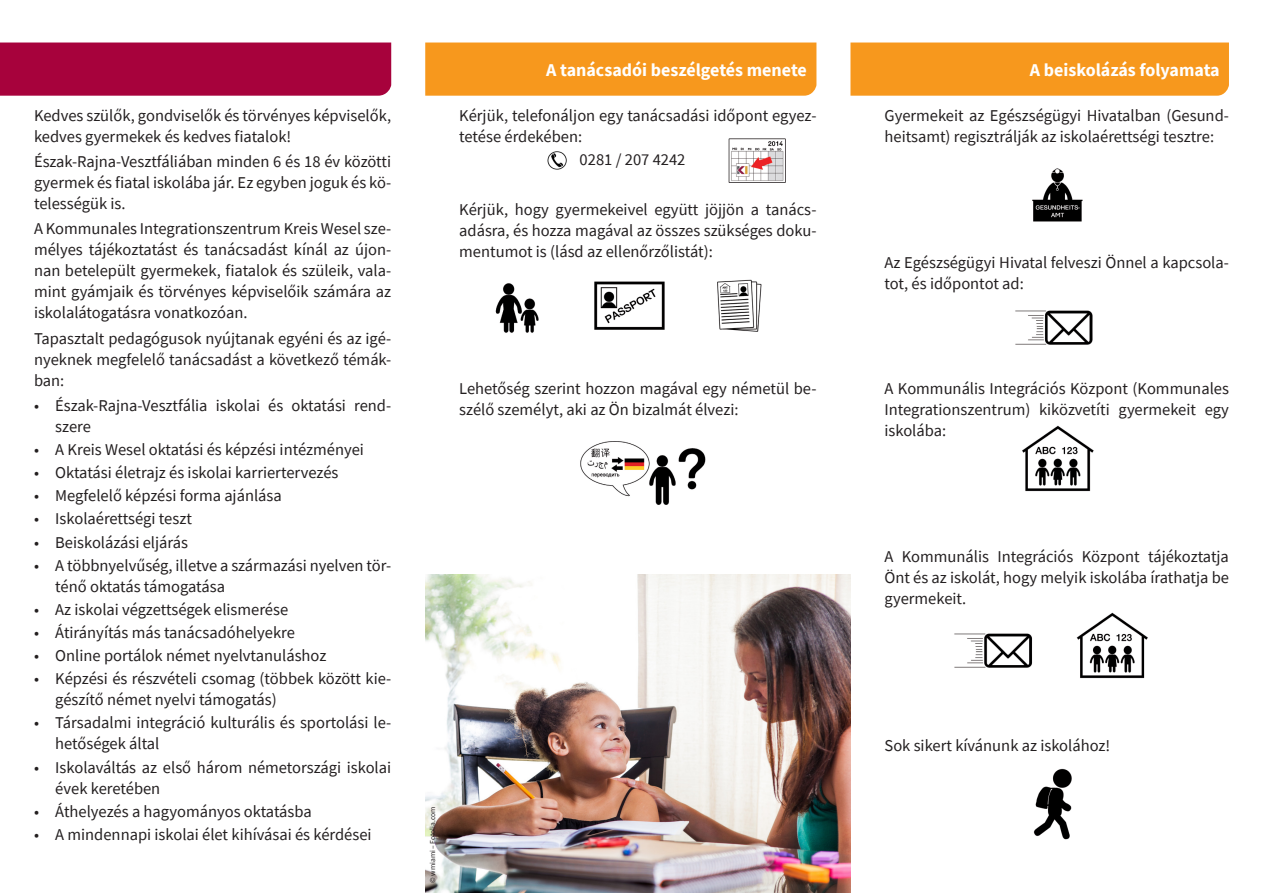
<style>
.page{position:relative;width:1263px;height:893px;background:#fff}
.page>*{position:absolute;margin:0;border:0;box-sizing:border-box;transform-origin:0 0}
.t1{font:700 18px "Source Sans Pro";color:#fff}
.t2{font:16.5px/21px "Source Sans Pro";color:#231f20}
.t3{font:7.5px "Source Sans Pro";color:#231f20}
</style>
<div class="page">
<img style="left:1033px;top:768px;width:39px;height:72px">
<img style="left:1015px;top:310px;width:78px;height:35px">
<img style="left:1022px;top:425px;width:72px;height:67px">
<img style="left:954px;top:633px;width:78px;height:35px">
<img style="left:1076px;top:612px;width:72px;height:67px">
<div style="left:425px;top:43px;width:391px;height:53px;background:#f7981d"></div>
<div style="left:850px;top:43px;width:379px;height:53px;background:#f7981d"></div>
<div style="left:0;top:43px;width:391px;height:53px;background:#a7023c"></div>
<img style="left:547px;top:151px;width:20px;height:19px">
<img style="left:495px;top:283px;width:44px;height:50px">
<img style="left:594px;top:281px;width:71px;height:49px">
<img style="left:1032px;top:168px;width:51px;height:54px">
<img style="left:728px;top:138px;width:58px;height:45px">
<img style="left:580px;top:441px;width:126px;height:64px">
<img style="left:717px;top:279px;width:45px;height:53px">
<img style="left:425px;top:574px;width:425px;height:319px">
<p class="t2" style="left:34px;top:105px;width:359px">Kedves szülők, gondviselők és törvényes képviselők, kedves gyermekek és kedves fiatalok!</p>
<p class="t2" style="left:34px;top:151px;width:359px;text-align:justify">Észak-Rajna-Vesztfáliában minden 6 és 18 év közötti gyermek és fiatal iskolába jár. Ez egyben joguk és kö&shy;telességük is.</p>
<p class="t2" style="left:34px;top:218px;width:359px;text-align:justify">A Kommunales Integrationszentrum Kreis Wesel sze&shy;mélyes tájékoztatást és tanácsadást kínál az újon&shy;nan betelepült gyermekek, fiatalok és szüleik, vala&shy;mint gyámjaik és törvényes képviselőik számára az iskolalátogatásra vonatkozóan.</p>
<p class="t2" style="left:34px;top:327px;width:359px;text-align:justify">Tapasztalt pedagógusok nyújtanak egyéni és az igé&shy;nyeknek megfelelő tanácsadást a következő témák&shy;ban:</p>
<p class="t2" style="left:55px;top:395px;width:337px;text-indent:-21px">• Észak-Rajna-Vesztfália iskolai és oktatási rend&shy;szere</p>
<p class="t2" style="left:34px;top:439px;width:331px">• A Kreis Wesel oktatási és képzési intézményei</p>
<p class="t2" style="left:34px;top:462px;width:306px">• Oktatási életrajz és iskolai karriertervezés</p>
<p class="t2" style="left:34px;top:485px;width:249px">• Megfelelő képzési forma ajánlása</p>
<p class="t2" style="left:34px;top:508px;width:159px">• Iskolaérettségi teszt</p>
<p class="t2" style="left:34px;top:531px;width:156px">• Beiskolázási eljárás</p>
<p class="t2" style="left:55px;top:555px;width:337px;text-indent:-21px">• A többnyelvűség, illetve a származási nyelven tör&shy;ténő oktatás támogatása</p>
<p class="t2" style="left:34px;top:599px;width:256px">• Az iskolai végzettségek elismerése</p>
<p class="t2" style="left:34px;top:622px;width:262px">• Átirányítás más tanácsadóhelyekre</p>
<p class="t2" style="left:34px;top:645px;width:294px">• Online portálok német nyelvtanuláshoz</p>
<p class="t2" style="left:55px;top:668px;width:337px;text-indent:-21px">• Képzési és részvételi csomag (többek között kie&shy;gészítő német nyelvi támogatás)</p>
<p class="t2" style="left:55px;top:712px;width:337px;text-indent:-21px">• Társadalmi integráció kulturális és sportolási le&shy;hetőségek által</p>
<p class="t2" style="left:55px;top:756px;width:337px;text-indent:-21px">• Iskolaváltás az első három németországi iskolai évek keretében</p>
<p class="t2" style="left:34px;top:800px;width:279px">• Áthelyezés a hagyományos oktatásba</p>
<p class="t2" style="left:34px;top:824px;width:339px">• A mindennapi iskolai élet kihívásai és kérdései</p>
<p class="t1" style="left:546px;top:58px;width:262px">A tanácsadói beszélgetés menete</p>
<p class="t1" style="left:1030px;top:58px;width:191px">A beiskolázás folyamata</p>
<p class="t2" style="left:459px;top:105px;width:359px">Kérjük, telefonáljon egy tanácsadási időpont egyez&shy;tetése érdekében:</p>
<p class="t2" style="left:580px;top:149px;width:107px">0281 / 207 4242</p>
<p class="t2" style="left:459px;top:199px;width:359px;text-align:justify">Kérjük, hogy gyermekeivel együtt jöjjön a tanács&shy;adásra, és hozza magával az összes szükséges doku&shy;mentumot is (lásd az ellenőrzőlistát):</p>
<p class="t2" style="left:459px;top:378px;width:359px">Lehetőség szerint hozzon magával egy németül be&shy;szélő személyt, aki az Ön bizalmát élvezi:</p>
<p class="t2" style="left:884px;top:105px;width:346px">Gyermekeit az Egészségügyi Hivatalban (Gesund&shy;heitsamt) regisztrálják az iskolaérettségi tesztre:</p>
<p class="t2" style="left:884px;top:252px;width:346px">Az Egészségügyi Hivatal felveszi Önnel a kapcsola&shy;tot, és időpontot ad:</p>
<p class="t2" style="left:884px;top:378px;width:346px;text-align:justify">A Kommunális Integrációs Központ (Kommunales Integrationszentrum) kiközvetíti gyermekeit egy iskolába:</p>
<p class="t2" style="left:884px;top:546px;width:346px;text-align:justify">A Kommunális Integrációs Központ tájékoztatja Önt és az iskolát, hogy melyik iskolába írathatja be gyermekeit.</p>
<p class="t3" style="left:428px;top:883px;width:77px;rotate:-90deg">© wmiami – Fotolia.com</p>
<p class="t2" style="left:884px;top:735px;width:227px">Sok sikert kívánunk az iskolához!</p>
</div>
